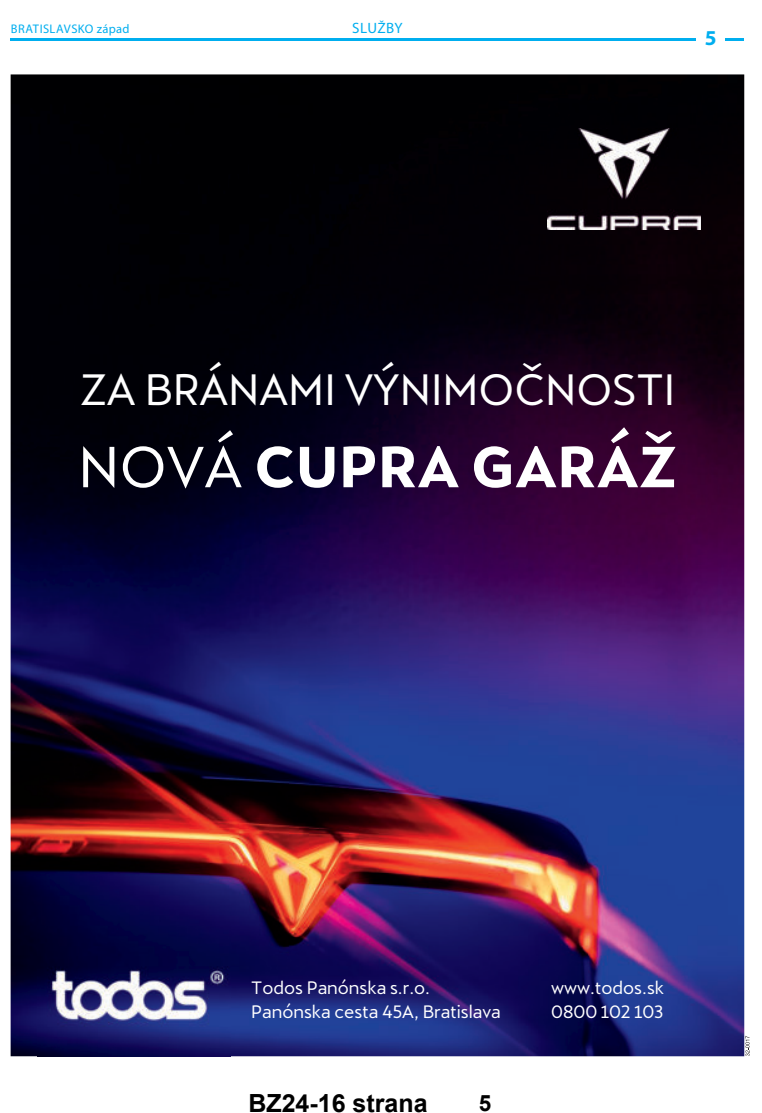
<style>
.page{position:relative;width:762px;height:1113px;background:#fff}
.page>*{position:absolute;margin:0;border:0;box-sizing:border-box;transform-origin:0 0}
.t1{font:700 56.88px "Cupra";color:#fff}
.t2{font:43.12px "Cupra";color:#fff}
.t3{font:700 25px "Arial";color:#000}
.t4{font:700 22.5px "Arial";color:#000}
.t5{font:700 21.25px "Myriad Pro";color:#00aeef}
.t6{font:17.62px/23.8px "Cupra";color:#fff}
.t7{font:15px "Myriad Pro";letter-spacing:.02em;color:#00aeef}
.t8{font:12.5px "Myriad Pro";letter-spacing:.03em;color:#00aeef}
.s1{font-weight:400}
</style>
<div class="page">
<hr style="left:11px;top:38px;width:733px;height:3px;background:#00aeef">
<div style="left:696px;top:29px;width:29px;height:18px;background:#fff"></div>
<img style="left:11px;top:74px;width:733px;height:982px">
<img style="left:547px;top:129px;width:154px;height:101px">
<img style="left:38px;top:926px;width:193px;height:130px">
<svg style="left:745px;top:1036px;width:4px;height:20px"></svg>
<p class="t8" style="left:11px;top:22px;width:120px">BRATISLAVSKO západ</p>
<p class="t7" style="left:352px;top:20px;width:52px">SLUŽBY</p>
<p class="t5" style="left:705px;top:25px;width:13px">5</p>
<h2 class="t2" style="left:80px;top:361px;width:596px">ZA BRÁNAMI VÝNIMOČNOSTI</h2>
<h1 class="t1" style="left:78px;top:434px;width:601px"><span class="s1">NOVÁ</span> CUPRA GARÁŽ</h1>
<p class="t6" style="left:251px;top:974px;width:251px">Todos Panónska s.r.o.<br>Panónska cesta 45A, Bratislava</p>
<p class="t6" style="left:551px;top:974px;width:115px">www.todos.sk<br>0800 102 103</p>
<h3 class="t3" style="left:248px;top:1088px;width:181px">BZ24-16 strana</h3>
<p class="t4" style="left:479px;top:1090px;width:14px">5</p>
</div>
